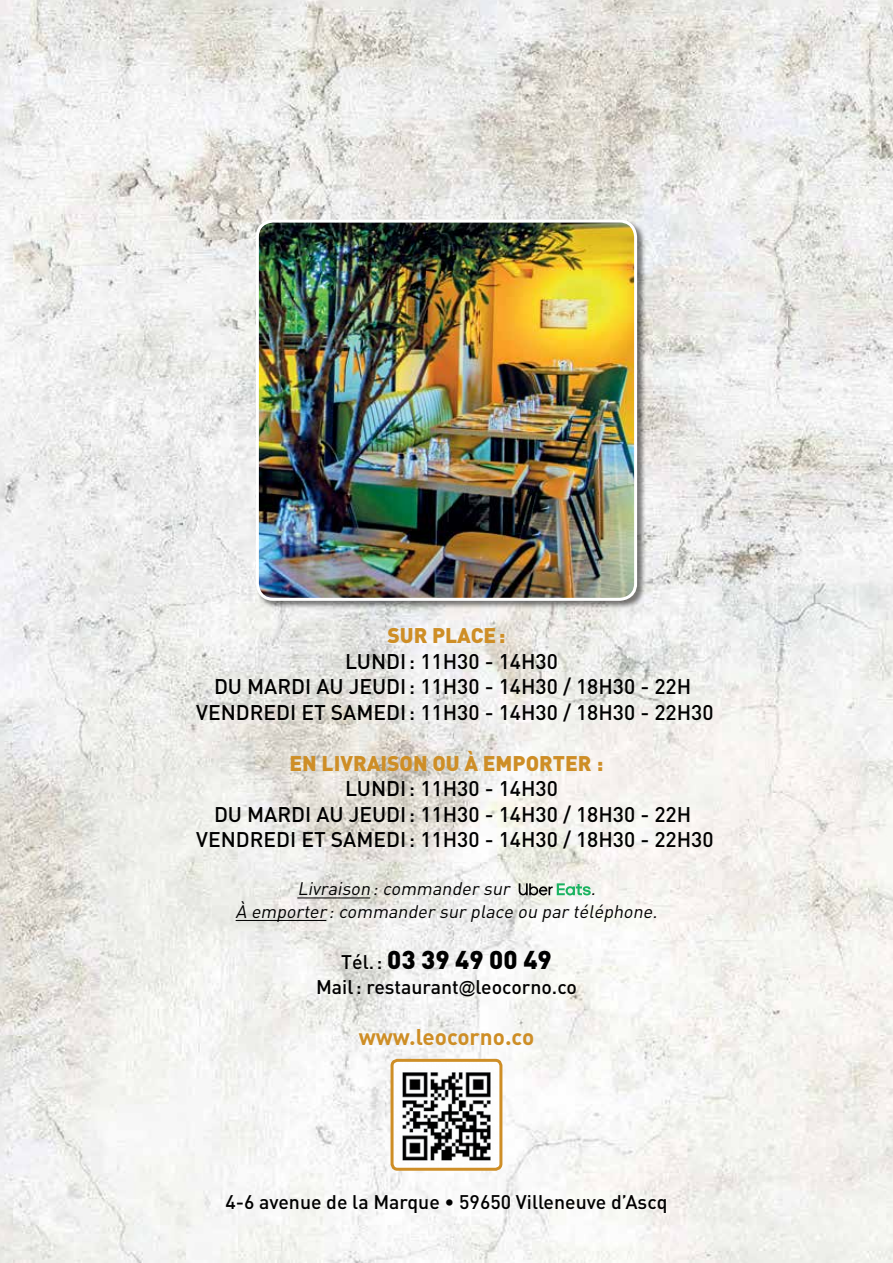
<style>
.page{position:relative;width:893px;height:1263px;background:#fff}
.page>*{position:absolute;margin:0;border:0;box-sizing:border-box;transform-origin:0 0}
.t1{font:900 25.5px "DIN";color:#000}
.t2{font:22.5px "DIN Bold Alternate";color:#ce8e26}
.t3{font:500 21px/25.5px "DIN";color:#000}
.t4{font:900 21px "DIN";letter-spacing:.08em;color:#ce8e26}
.t5{font:500 19.5px "DIN";color:#000}
.t6{font:italic 18px/22.5px "DIN";color:#000}
.s1{font-weight:500;font-size:19.5px}
.s2{font-family:"Arial";font-weight:400;font-size:16.5px}
</style>
<div class="page">
<img style="left:0;top:0;width:893px;height:1263px">
<hr style="left:297px;top:897px;width:73px;height:1px;background:#000">
<hr style="left:236px;top:920px;width:90px;height:1px;background:#000">
<svg style="left:519px;top:883px;width:72px;height:12px"></svg>
<img style="left:392px;top:1060px;width:109px;height:107px">
<div style="left:391px;top:1059px;width:111px;height:112px;border:3px solid #ce8e26;border-radius:6px"></div>
<div style="left:255px;top:219px;width:391px;height:391px;background:#000;opacity:.5"></div>
<img style="left:257px;top:221px;width:379px;height:378px">
<div style="left:256px;top:220px;width:381px;height:381px;border:3px solid #fff;border-radius:16px"></div>
<p class="t4" style="left:387px;top:622px;width:120px">SUR PLACE:</p>
<p class="t3" style="left:345px;top:648px;width:214px">Lundi : 11h30 - 14h30</p>
<p class="t3" style="left:196px;top:673px;width:519px;text-indent:120px">au jeudi : 11h30 - 14h30 / 18h30 - 22h<br>VEN DREDI ET SAMEDI: 11h30 - 14h30 / 18h30 - 22h30</p>
<p class="t4" style="left:290px;top:749px;width:315px">EN LIVRAISON OU À EMPORTER :</p>
<p class="t3" style="left:345px;top:775px;width:214px">Lundi : 11h30 - 14h30</p>
<p class="t3" style="left:214px;top:801px;width:63px">Du Mardi</p>
<p class="t3" style="left:214px;top:673px;width:63px">Du Mardi</p>
<p class="t3" style="left:196px;top:801px;width:519px;text-indent:120px">au jeudi : 11h30 - 14h30 / 18h30 - 22h<br>VEN DREDI ET SAMEDI: 11h30 - 14h30 / 18h30 - 22h30</p>
<p class="t6" style="left:297px;top:877px;width:218px">Livraison:commander sur</p>
<p class="t6" style="left:236px;top:877px;width:427px;text-indent:355px">.<br>à emporter :commander sur place ou par téléphone.</p>
<p class="t1" style="left:341px;top:943px;width:212px"><span class="s1">Tél. :</span> 03 39 49 00 49</p>
<p class="t5" style="left:316px;top:975px;width:262px">Mail: restaurant<span class="s2">@</span>leocorno.co</p>
<p class="t2" style="left:359px;top:1022px;width:177px">www.leocorno.co</p>
<p class="t5" style="left:225px;top:1189px;width:444px">4-6 avenue de la Marque • 59650 Villeneuve d’Ascq</p>
</div>
